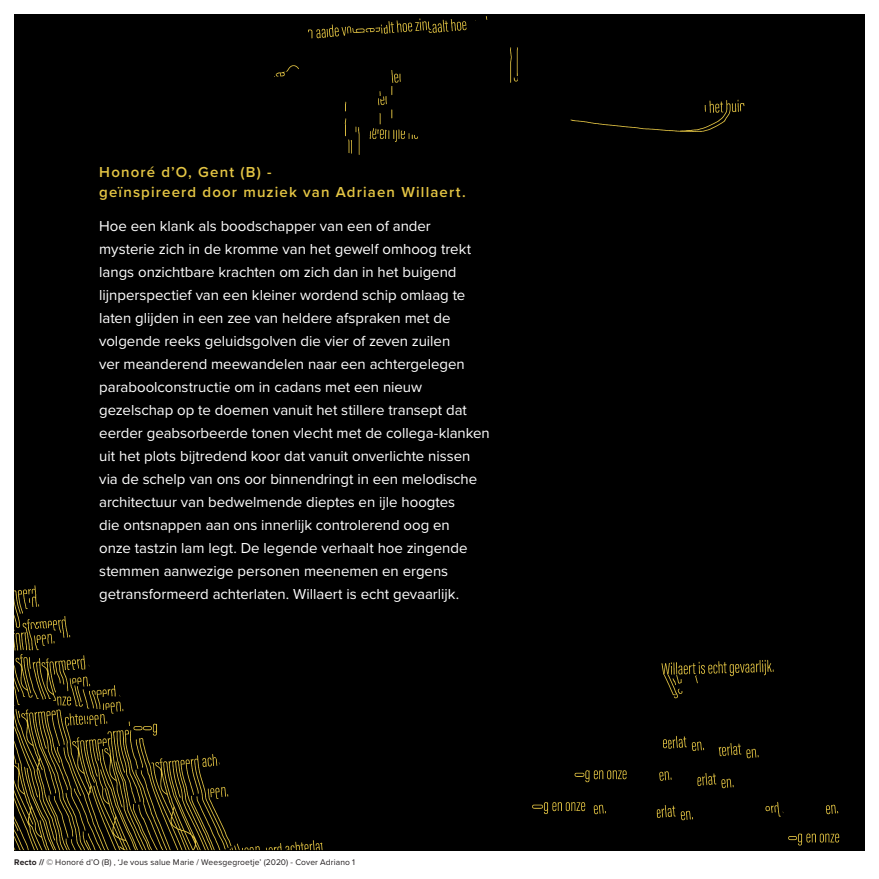
<style>
.page{position:relative;width:879px;height:879px;background:#fff}
.page>*{position:absolute;margin:0;border:0;box-sizing:border-box;transform-origin:0 0}
.t1{font:15px/23px "Proxima Nova";color:#fff}
.t2{font:600 15px/19.7px "Proxima Nova";letter-spacing:.075em;color:#e4c544}
.t3{font:8.5px "Proxima Nova";letter-spacing:.015em;color:#231f20}
.s1{font-weight:700}
</style>
<div class="page">
<div style="left:14px;top:14px;width:851px;height:836px;background:#000"></div>
<p class="t2" style="left:99px;top:162px;width:368px">Honoré d’O, Gent (B) -<br>geïnspireerd door muziek van Adriaen Willaert.</p>
<p class="t1" style="left:99px;top:214px;width:392px">Hoe een klank als boodschapper van een of ander mysterie zich in de kromme van het gewelf omhoog trekt langs onzichtbare krachten om zich dan in het buigend lijnperspectief van een kleiner wordend schip omlaag te laten glijden in een zee van heldere afspraken met de volgende reeks geluidsgolven die vier of zeven zuilen<br>ver meanderend meewandelen naar een achtergelegen paraboolconstructie om in cadans met een nieuw gezelschap op te doemen vanuit het stillere transept dat eerder geabsorbeerde tonen vlecht met de collega-klanken uit het plots bijtredend koor dat vanuit onverlichte nissen via de schelp van ons oor binnendringt in een melodische architectuur van bedwelmende dieptes en ijle hoogtes<br>die ontsnappen aan ons innerlijk controlerend oog en<br>onze tastzin lam legt. De legende verhaalt hoe zingende stemmen aanwezige personen meenemen en ergens getransformeerd achterlaten. Willaert is echt gevaarlijk.</p>
<p class="t3" style="left:14px;top:855px;width:342px"><span class="s1">Recto //</span> © Honoré d’O (B) , ‘Je vous salue Marie / Weesgegroetje’ (2020) - Cover Adriano 1</p>
</div>
